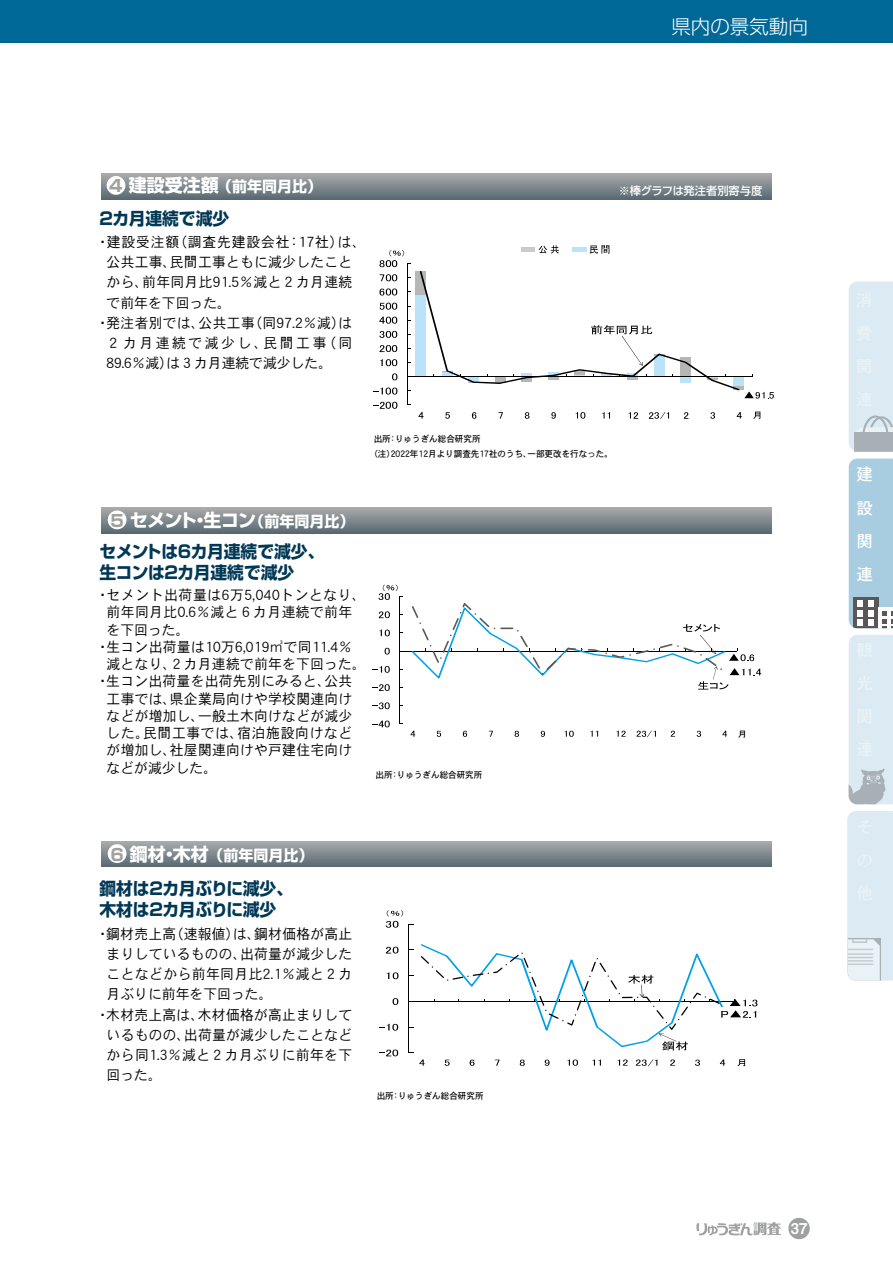
<style>
.page{position:relative;width:893px;height:1263px;background:#fff}
.page>*{position:absolute;margin:0;border:0;box-sizing:border-box;transform-origin:0 0}
.t1{font:300 19.5px "Shin Go Pro";color:#fff}
.t2{font:700 18px "Shin Go Pro";letter-spacing:-.045em;color:#fff}
.t3{font:700 17.25px/20.7px "Shin Go Pro";letter-spacing:-.02em;color:#003856}
.t4{font:700 17.25px "Shin Go Pro";color:#003856}
.t5{font:16.5px/33px "DFPHS Gothic CID W5";color:#fff;text-align:justify}
.t6{font:700 15px "Shin Go Pro";color:#fff}
.t7{font:14.85px "Midashi Go Pro MB31";color:#fff}
.t8{font:14.25px "DFPHS Gothic CID W3";letter-spacing:.02em;color:#000}
.t9{font:14.25px "DFPHS Gothic CID W3";color:#000}
.t10{font:14.25px "DFPHS Gothic CID W3";letter-spacing:.04em;color:#000}
.t11{font:14.25px "DFPHS Gothic CID W3";letter-spacing:.06em;color:#000}
.t12{font:14.25px "DFPHS Gothic CID W3";letter-spacing:.045em;color:#000}
.t13{font:14.25px "DFPHS Gothic CID W3";letter-spacing:.185em;color:#000}
.t14{font:500 11.25px "Shin Go Pro";color:#fff}
.t15{font:9px/15px "DFPHS Gothic CID W5";color:#000;scale:.95 1}
.s1{font-size:16.5px;color:#9fa0a0}
.s2{font-size:18px}
.s3{font-size:15px}
</style>
<div class="page">
<svg style="left:849px;top:281px;width:44px;height:170px;background:#d6e4eb"></svg>
<svg style="left:849px;top:459px;width:44px;height:169px;background:#a7c6d7"></svg>
<svg style="left:848px;top:635px;width:45px;height:169px;background:#d6e4ec"></svg>
<svg style="left:847px;top:811px;width:46px;height:170px;background:#dceaf1"></svg>
<div style="left:102px;top:173px;width:669px;height:26px;background:linear-gradient(to bottom,#abacad,#5d6c75)"></div>
<div style="left:102px;top:507px;width:669px;height:26px;background:linear-gradient(to bottom,#abacac,#5d6c75)"></div>
<div style="left:102px;top:841px;width:669px;height:26px;background:linear-gradient(to bottom,#aaabac,#5c6b74)"></div>
<div style="left:107px;top:176px;width:18px;height:19px;background:#fff;border-radius:50%"></div>
<div style="left:108px;top:510px;width:19px;height:19px;background:#fff;border-radius:50%"></div>
<div style="left:108px;top:844px;width:19px;height:19px;background:#fff;border-radius:50%"></div>
<div style="left:521px;top:247px;width:14px;height:5px;background:#c9caca"></div>
<svg style="left:539px;top:245px;width:20px;height:9px"></svg>
<div style="left:572px;top:247px;width:14px;height:5px;background:#bae3f9"></div>
<svg style="left:590px;top:245px;width:19px;height:9px"></svg>
<div style="left:415px;top:295px;width:11px;height:82px;background:#bae3f9"></div>
<div style="left:415px;top:272px;width:11px;height:23px;background:#b5b6b6"></div>
<hr style="left:407px;top:263px;width:1px;height:142px;background:#000">
<hr style="left:407px;top:377px;width:345px;height:1px;background:#000">
<svg style="left:373px;top:402px;width:24px;height:7px"></svg>
<svg style="left:373px;top:387px;width:24px;height:8px"></svg>
<svg style="left:392px;top:373px;width:5px;height:7px"></svg>
<svg style="left:380px;top:359px;width:17px;height:7px"></svg>
<svg style="left:380px;top:345px;width:17px;height:7px"></svg>
<svg style="left:379px;top:331px;width:18px;height:7px"></svg>
<svg style="left:379px;top:317px;width:18px;height:7px"></svg>
<svg style="left:380px;top:303px;width:17px;height:7px"></svg>
<svg style="left:379px;top:288px;width:18px;height:8px"></svg>
<svg style="left:380px;top:274px;width:17px;height:7px"></svg>
<svg style="left:418px;top:412px;width:5px;height:7px"></svg>
<svg style="left:445px;top:412px;width:5px;height:7px"></svg>
<svg style="left:472px;top:412px;width:4px;height:7px"></svg>
<svg style="left:499px;top:412px;width:4px;height:7px"></svg>
<svg style="left:525px;top:412px;width:4px;height:7px"></svg>
<svg style="left:551px;top:412px;width:5px;height:7px"></svg>
<svg style="left:576px;top:412px;width:9px;height:7px"></svg>
<svg style="left:602px;top:412px;width:8px;height:6px"></svg>
<svg style="left:629px;top:412px;width:9px;height:7px"></svg>
<svg style="left:649px;top:412px;width:20px;height:7px"></svg>
<svg style="left:684px;top:412px;width:4px;height:7px"></svg>
<svg style="left:710px;top:412px;width:5px;height:7px"></svg>
<svg style="left:737px;top:412px;width:5px;height:7px"></svg>
<svg style="left:379px;top:250px;width:32px;height:17px"></svg>
<svg style="left:420px;top:271px;width:354px;height:128px"></svg>
<svg style="left:753px;top:412px;width:7px;height:7px"></svg>
<hr style="left:399px;top:596px;width:1px;height:128px;background:#000">
<hr style="left:400px;top:651px;width:337px;height:1px;background:#000">
<svg style="left:372px;top:721px;width:18px;height:6px"></svg>
<svg style="left:372px;top:702px;width:18px;height:7px"></svg>
<svg style="left:372px;top:684px;width:18px;height:7px"></svg>
<svg style="left:372px;top:666px;width:18px;height:7px"></svg>
<svg style="left:385px;top:648px;width:5px;height:6px"></svg>
<svg style="left:379px;top:629px;width:11px;height:7px"></svg>
<svg style="left:379px;top:611px;width:11px;height:7px"></svg>
<svg style="left:411px;top:731px;width:4px;height:6px"></svg>
<svg style="left:437px;top:731px;width:4px;height:6px"></svg>
<svg style="left:463px;top:731px;width:4px;height:6px"></svg>
<svg style="left:489px;top:731px;width:4px;height:6px"></svg>
<svg style="left:515px;top:731px;width:4px;height:6px"></svg>
<svg style="left:541px;top:731px;width:4px;height:6px"></svg>
<svg style="left:565px;top:731px;width:9px;height:6px"></svg>
<svg style="left:590px;top:731px;width:8px;height:6px"></svg>
<svg style="left:616px;top:731px;width:10px;height:6px"></svg>
<svg style="left:636px;top:730px;width:20px;height:7px"></svg>
<svg style="left:671px;top:731px;width:4px;height:6px"></svg>
<svg style="left:697px;top:731px;width:4px;height:6px"></svg>
<svg style="left:722px;top:731px;width:5px;height:6px"></svg>
<svg style="left:379px;top:585px;width:24px;height:15px"></svg>
<svg style="left:411px;top:603px;width:350px;height:87px"></svg>
<svg style="left:738px;top:731px;width:7px;height:7px"></svg>
<hr style="left:409px;top:924px;width:1px;height:129px;background:#000">
<hr style="left:409px;top:1001px;width:326px;height:1px;background:#000">
<svg style="left:379px;top:1049px;width:19px;height:7px"></svg>
<svg style="left:379px;top:1024px;width:19px;height:7px"></svg>
<svg style="left:393px;top:998px;width:5px;height:7px"></svg>
<svg style="left:387px;top:972px;width:11px;height:7px"></svg>
<svg style="left:386px;top:947px;width:12px;height:6px"></svg>
<svg style="left:419px;top:1059px;width:6px;height:7px"></svg>
<svg style="left:445px;top:1060px;width:5px;height:6px"></svg>
<svg style="left:470px;top:1059px;width:4px;height:7px"></svg>
<svg style="left:495px;top:1059px;width:4px;height:7px"></svg>
<svg style="left:520px;top:1059px;width:5px;height:7px"></svg>
<svg style="left:545px;top:1059px;width:5px;height:7px"></svg>
<svg style="left:567px;top:1059px;width:11px;height:7px"></svg>
<svg style="left:592px;top:1059px;width:9px;height:6px"></svg>
<svg style="left:617px;top:1059px;width:11px;height:6px"></svg>
<svg style="left:636px;top:1059px;width:21px;height:7px"></svg>
<svg style="left:670px;top:1059px;width:5px;height:6px"></svg>
<svg style="left:695px;top:1059px;width:5px;height:7px"></svg>
<svg style="left:720px;top:1059px;width:5px;height:7px"></svg>
<svg style="left:386px;top:910px;width:17px;height:18px"></svg>
<svg style="left:420px;top:944px;width:337px;height:106px"></svg>
<svg style="left:737px;top:1059px;width:8px;height:7px"></svg>
<svg style="left:696px;top:1222px;width:85px;height:13px"></svg>
<div style="left:788px;top:1218px;width:22px;height:21px;background:#9fa0a0;border-radius:50%"></div>
<div style="left:0;top:0;width:893px;height:43px;background:#006896"></div>
<h1 class="t1" style="left:671px;top:11px;width:138px">県内の景気動向</h1>
<p class="t6" style="left:109px;top:175px;width:215px"><span class="s1">4</span> <span class="s2">建設受注額</span> （前年同月比）</p>
<p class="t4" style="left:98px;top:205px;width:133px">２カ月連続で減少</p>
<p class="t11" style="left:96px;top:234px;width:272px">・建設受注額（調査先建設会社：17社）は、</p>
<p class="t8" style="left:107px;top:254px;width:247px">公共工事、民間工事ともに減少したこと</p>
<p class="t8" style="left:107px;top:274px;width:247px">から、前年同月比91.5％減と２カ月連続</p>
<p class="t9" style="left:107px;top:295px;width:126px">で前年を下回った。</p>
<p class="t8" style="left:96px;top:315px;width:258px">・発注者別では、公共工事（同97.2％減）は</p>
<p class="t13" style="left:107px;top:335px;width:247px">２カ月連続で減少し、民間工事（同</p>
<p class="t9" style="left:107px;top:355px;width:227px">89.6％減）は３カ月連続で減少した。</p>
<p class="t14" style="left:619px;top:181px;width:145px">※棒グラフは発注者別寄与度</p>
<p class="t15" style="left:369px;top:431px;width:258px;text-indent:4px">出所：りゅうぎん総合研究所<br>（注）2022年12月より調査先17社のうち、一部更改を行なった。</p>
<p class="t2" style="left:110px;top:506px;width:246px"><span class="s1">5</span> セメント・生コン<span class="s3">（前年同月比）</span></p>
<p class="t3" style="left:99px;top:539px;width:226px">セメントは６カ月連続で減少、生コンは２カ月連続で減少</p>
<p class="t10" style="left:96px;top:587px;width:272px">・セメント出荷量は6万5,040トンとなり、</p>
<p class="t8" style="left:107px;top:604px;width:247px">前年同月比0.6％減と６カ月連続で前年</p>
<p class="t8" style="left:107px;top:622px;width:84px">を下回った。</p>
<p class="t8" style="left:96px;top:639px;width:258px">・生コン出荷量は10万6,019㎥で同11.4％</p>
<p class="t8" style="left:107px;top:656px;width:261px">減となり、２カ月連続で前年を下回った。</p>
<p class="t8" style="left:96px;top:673px;width:258px">・生コン出荷量を出荷先別にみると、公共</p>
<p class="t8" style="left:107px;top:691px;width:247px">工事では、県企業局向けや学校関連向け</p>
<p class="t8" style="left:107px;top:708px;width:247px">などが増加し、一般土木向けなどが減少</p>
<p class="t12" style="left:107px;top:725px;width:247px">した。民間工事では、宿泊施設向けなど</p>
<p class="t8" style="left:107px;top:742px;width:247px">が増加し、社屋関連向けや戸建住宅向け</p>
<p class="t9" style="left:107px;top:760px;width:112px">などが減少した。</p>
<p class="t15" style="left:376px;top:767px;width:114px">出所：りゅうぎん総合研究所</p>
<p class="t6" style="left:110px;top:843px;width:205px"><span class="s1">6</span> <span class="s2">鋼材・木材</span> （前年同月比）</p>
<p class="t3" style="left:99px;top:877px;width:195px">鋼材は２カ月ぶりに減少、木材は２カ月ぶりに減少</p>
<p class="t8" style="left:96px;top:926px;width:258px">・鋼材売上高（速報値）は、鋼材価格が高止</p>
<p class="t8" style="left:107px;top:946px;width:247px">まりしているものの、出荷量が減少した</p>
<p class="t8" style="left:107px;top:966px;width:247px">ことなどから前年同月比2.1％減と２カ</p>
<p class="t9" style="left:107px;top:986px;width:167px">月ぶりに前年を下回った。</p>
<p class="t8" style="left:96px;top:1007px;width:258px">・木材売上高は、木材価格が高止まりして</p>
<p class="t8" style="left:107px;top:1027px;width:247px">いるものの、出荷量が減少したことなど</p>
<p class="t8" style="left:107px;top:1047px;width:247px">から同1.3％減と２カ月ぶりに前年を下</p>
<p class="t8" style="left:107px;top:1067px;width:57px">回った。</p>
<p class="t15" style="left:377px;top:1088px;width:114px">出所：りゅうぎん総合研究所</p>
<p class="t7" style="left:791px;top:1216px;width:18px">37</p>
<p class="t5" style="left:856px;top:458px;width:18px">建設関連</p>
</div>
